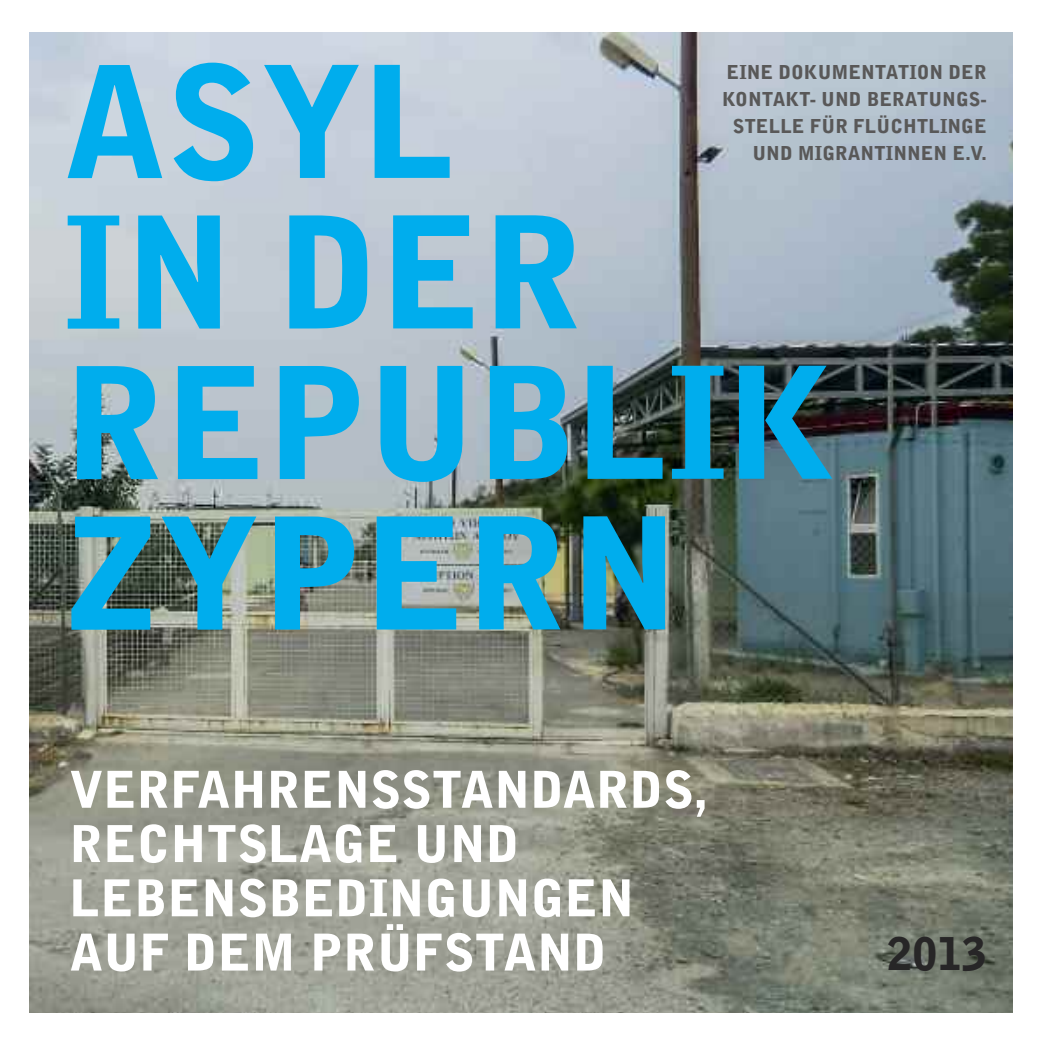
<style>
.page{position:relative;width:1042px;height:1042px;background:#fff}
.page>*{position:absolute;margin:0;border:0;box-sizing:border-box;transform-origin:0 0}
.t1{font:900 154px/150.5px "Bell Gothic";color:#00aded}
.t2{font:900 50.4px/54.2px "Bell Gothic";color:#fff}
.t3{font:900 44.8px "Bell Gothic";color:#272627}
.t4{font:900 19.07px/27.1px "Bell Gothic";color:#595858;text-align:right}
</style>
<div class="page">
<img style="left:30px;top:32px;width:982px;height:980px">
<h1 class="t1" style="left:63px;top:60px;width:775px">ASYL<br>IN DER<br>REPUBLIK<br>ZYPERN</h1>
<p class="t4" style="left:722px;top:60px;width:266px">EINE DOKUMENTATION DER<br>KONTAKT- UND BERATUNGS-<br>STELLE FÜR FLÜCHTLINGE<br>UND MIGRANTINNEN E.V.</p>
<h2 class="t2" style="left:69px;top:766px;width:640px">VERFAHRENSSTANDARDS,<br>RECHTSLAGE UND<br>LEBENSBEDINGUNGEN<br>AUF DEM PRÜFSTAND</h2>
<h3 class="t3" style="left:887px;top:937px;width:101px">2013</h3>
</div>
